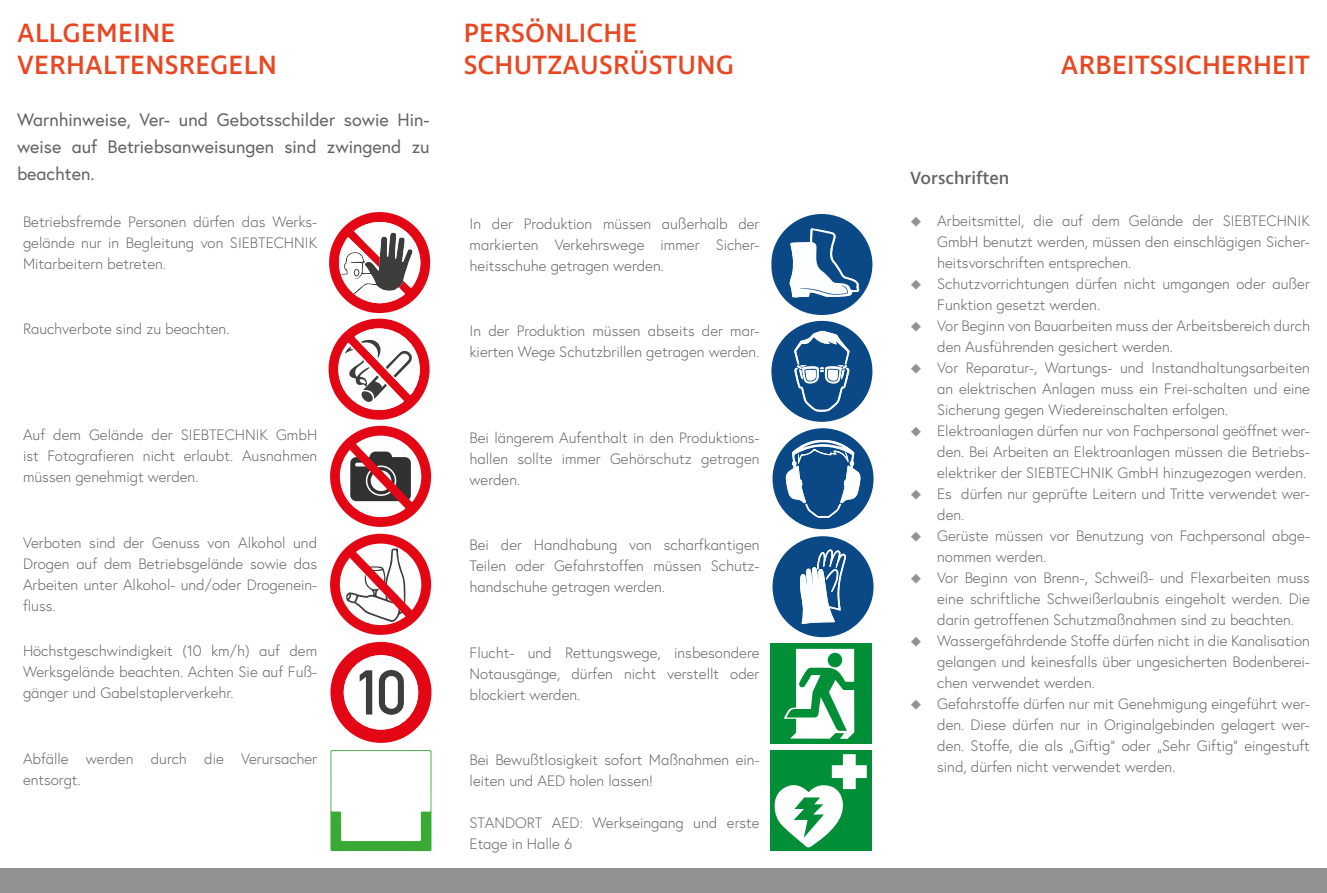
<style>
.page{position:relative;width:1327px;height:893px;background:#fff}
.page>*{position:absolute;margin:0;border:0;box-sizing:border-box;transform-origin:0 0}
.t1{font:500 27px/32.4px "Ingra";letter-spacing:.01em;color:#e84721}
.t2{font:18px/27px "Europa";color:#646463;text-align:justify}
.t3{font:500 18px "Ingra";color:#646463}
.t4{font:300 15px/21px "Europa";color:#646463;text-align:justify}
</style>
<div class="page">
<div style="left:0;top:868px;width:1327px;height:25px;background:#939292"></div>
<svg style="left:329px;top:212px;width:101px;height:101px"></svg>
<svg style="left:328px;top:319px;width:101px;height:101px"></svg>
<svg style="left:330px;top:426px;width:101px;height:101px"></svg>
<svg style="left:330px;top:534px;width:101px;height:101px"></svg>
<svg style="left:330px;top:642px;width:101px;height:101px"></svg>
<svg style="left:330px;top:750px;width:101px;height:101px"></svg>
<svg style="left:771px;top:214px;width:101px;height:101px"></svg>
<svg style="left:771px;top:321px;width:101px;height:101px"></svg>
<svg style="left:772px;top:428px;width:101px;height:101px"></svg>
<svg style="left:772px;top:536px;width:101px;height:101px"></svg>
<div style="left:771px;top:643px;width:101px;height:101px;background:#008e36"></div>
<svg style="left:784px;top:649px;width:70px;height:90px"></svg>
<div style="left:771px;top:750px;width:101px;height:101px;background:#008e36"></div>
<svg style="left:774px;top:754px;width:93px;height:93px"></svg>
<h1 class="t1" style="left:17px;top:18px;width:261px">ALLGEMEINE<br>VERHALTENSREGELN</h1>
<p class="t2" style="left:17px;top:106px;width:414px">Warnhinweise, Ver- und Gebotsschilder sowie Hin&shy;weise auf Betriebsanweisungen sind zwingend zu beachten.</p>
<p class="t4" style="left:23px;top:211px;width:296px">Betriebsfremde Personen dürfen das Werks&shy;gelände nur in Begleitung von SIEBTECHNIK Mitarbeitern betreten.</p>
<p class="t4" style="left:23px;top:318px;width:208px">Rauchverbote sind zu beachten.</p>
<p class="t4" style="left:23px;top:424px;width:296px">Auf dem Gelände der SIEBTECHNIK GmbH ist Fotografieren nicht erlaubt. Ausnahmen müssen genehmigt werden.</p>
<p class="t4" style="left:23px;top:532px;width:296px">Verboten sind der Genuss von Alkohol und Drogen auf dem Betriebsgelände sowie das Arbeiten unter Alkohol- und/oder Drogenein&shy;fluss.</p>
<p class="t4" style="left:23px;top:640px;width:296px">Höchstgeschwindigkeit (10 km/h) auf dem Werksgelände beachten. Achten Sie auf Fuß&shy;gänger und Gabelstaplerverkehr.</p>
<p class="t4" style="left:23px;top:748px;width:296px">Abfälle werden durch die Verursacher entsorgt.</p>
<h1 class="t1" style="left:464px;top:18px;width:272px">PERSÖNLICHE<br>SCHUTZAUSRÜSTUNG</h1>
<p class="t4" style="left:469px;top:213px;width:291px">In der Produktion müssen außerhalb der markierten Verkehrswege immer Sicher&shy;heitsschuhe getragen werden.</p>
<p class="t4" style="left:469px;top:320px;width:291px">In der Produktion müssen abseits der mar&shy;kierten Wege Schutzbrillen getragen werden.</p>
<p class="t4" style="left:469px;top:427px;width:291px">Bei längerem Aufenthalt in den Produktions&shy;hallen sollte immer Gehörschutz getragen werden.</p>
<p class="t4" style="left:469px;top:534px;width:291px">Bei der Handhabung von scharfkantigen Teilen oder Gefahrstoffen müssen Schutz&shy;handschuhe getragen werden.</p>
<p class="t4" style="left:469px;top:642px;width:291px">Flucht- und Rettungswege, insbesondere Notausgänge, dürfen nicht verstellt oder blockiert werden.</p>
<p class="t4" style="left:469px;top:749px;width:291px">Bei Bewußtlosigkeit sofort Maßnahmen ein&shy;leiten und AED holen lassen!</p>
<p class="t4" style="left:469px;top:812px;width:291px">STANDORT AED: Werkseingang und erste<br>Etage in Halle 6</p>
<h1 class="t1" style="left:1061px;top:50px;width:250px">ARBEITSSICHERHEIT</h1>
<p class="t3" style="left:910px;top:167px;width:101px">Vorschriften</p>
<p class="t4" style="left:937px;top:210px;width:374px;text-align:left">Arbeitsmittel, die auf dem Gelände der SIEBTECHNIK GmbH benutzt werden, müssen den einschlägigen Sicher&shy;heitsvorschriften entsprechen.<br>Schutzvorrichtungen dürfen nicht umgangen oder außer Funktion gesetzt werden.<br>Vor Beginn von Bauarbeiten muss der Arbeitsbereich durch den Ausführenden gesichert werden.<br>Vor Reparatur-, Wartungs- und Instandhaltungsarbeiten an elektrischen Anlagen muss ein Frei-schalten und eine Sicherung gegen Wiedereinschalten erfolgen.<br>Elektroanlagen dürfen nur von Fachpersonal geöffnet wer&shy;den. Bei Arbeiten an Elektroanlagen müssen die Betriebs&shy;elektriker der SIEBTECHNIK GmbH hinzugezogen werden.<br>Es dürfen nur geprüfte Leitern und Tritte verwendet wer&shy;den.<br>Gerüste müssen vor Benutzung von Fachpersonal abge&shy;nommen werden.<br>Vor Beginn von Brenn-, Schweiß- und Flexarbeiten muss eine schriftliche Schweißerlaubnis eingeholt werden. Die darin getroffenen Schutzmaßnahmen sind zu beachten.<br>Wassergefährdende Stoffe dürfen nicht in die Kanalisation gelangen und keinesfalls über ungesicherten Bodenberei&shy;chen verwendet werden.<br>Gefahrstoffe dürfen nur mit Genehmigung eingeführt wer&shy;den. Diese dürfen nur in Originalgebinden gelagert wer&shy;den. Stoffe, die als „Giftig“ oder „Sehr Giftig“ eingestuft sind, dürfen nicht verwendet werden.</p>
</div>
